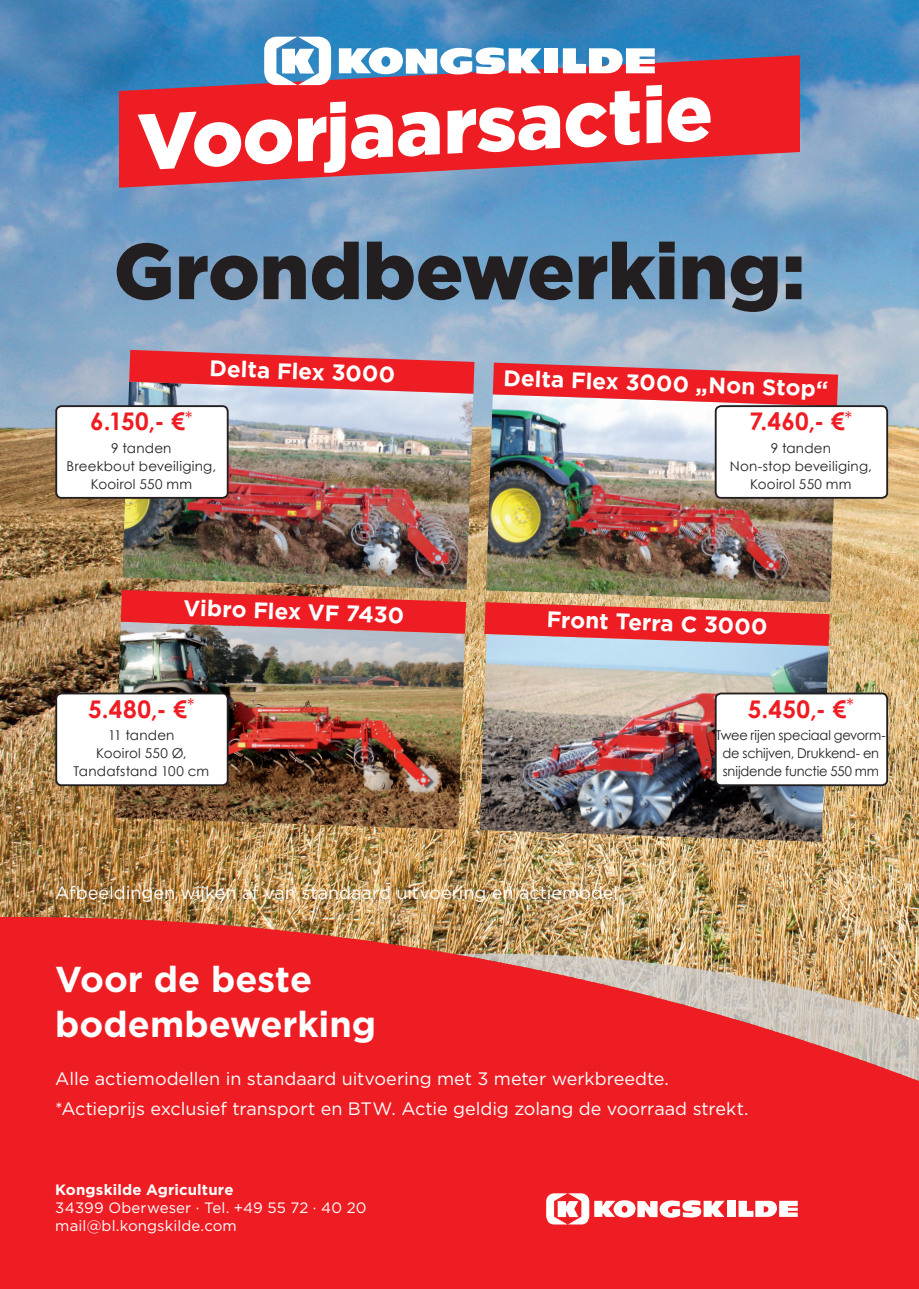
<style>
.page{position:relative;width:919px;height:1289px;background:#fff}
.page>*{position:absolute;margin:0;border:0;box-sizing:border-box;transform-origin:0 0}
.t1{font:900 78.75px "Gotham";letter-spacing:-.005em;color:#231f20}
.t2{font:900 78.75px "Gotham";color:#fff}
.t3{font:700 36px/45px "Gotham";color:#fff}
.t4{font:700 24.3px "Century Gothic";letter-spacing:.02em;color:#ee1d23}
.t5{font:700 22.5px "Gotham";color:#fff}
.t6{font:18px/29.5px "Gotham";letter-spacing:-.005em;color:#fff}
.t7{font:15px/18px "Gotham";letter-spacing:.005em;color:#fff}
.t8{font:700 15px "Gotham";letter-spacing:.01em;color:#fff}
.t9{font:13.5px/18px "Century Gothic";letter-spacing:.005em;color:#231f20;text-align:center}
.t10{font:13.5px/18px "Century Gothic";letter-spacing:-.015em;color:#231f20;text-align:center;scale:.96 1}
</style>
<div class="page">
<img style="left:0;top:0;width:918px;height:916px">
<svg style="left:0;top:916px;width:918px;height:372px;background:#e73131"></svg>
<img style="left:486px;top:394px;width:350px;height:208px">
<svg style="left:492px;top:362px;width:346px;height:44px;background:#e55158"></svg>
<img style="left:122px;top:381px;width:351px;height:208px">
<svg style="left:129px;top:350px;width:345px;height:43px;background:#dc4751"></svg>
<img style="left:480px;top:634px;width:348px;height:207px">
<svg style="left:484px;top:602px;width:345px;height:44px;background:#e34d4d"></svg>
<img style="left:114px;top:621px;width:351px;height:208px">
<svg style="left:121px;top:590px;width:345px;height:43px;background:#df403e"></svg>
<div style="left:726px;top:1200px;width:9px;height:16px;background:#fff"></div>
<svg style="left:738px;top:1200px;width:59px;height:16px"></svg>
<svg style="left:546px;top:1193px;width:178px;height:31px"></svg>
<svg style="left:119px;top:55px;width:681px;height:133px;background:#cc3746"></svg>
<svg style="left:264px;top:37px;width:67px;height:48px"></svg>
<div style="left:544px;top:48px;width:14px;height:25px;background:#fff"></div>
<svg style="left:563px;top:48px;width:91px;height:25px"></svg>
<svg style="left:339px;top:47px;width:202px;height:27px"></svg>
<div style="left:56px;top:693px;width:172px;height:92px;background:#fff;border-radius:5px"></div>
<div style="left:55px;top:692px;width:174px;height:94px;border:2px solid #231f20;border-radius:5px"></div>
<div style="left:56px;top:406px;width:172px;height:92px;background:#fff;border-radius:5px"></div>
<div style="left:55px;top:405px;width:174px;height:94px;border:2px solid #231f20;border-radius:5px"></div>
<div style="left:715px;top:693px;width:172px;height:92px;background:#fff;border-radius:5px"></div>
<div style="left:714px;top:692px;width:174px;height:94px;border:2px solid #231f20;border-radius:5px"></div>
<div style="left:715px;top:406px;width:172px;height:92px;background:#fff;border-radius:5px"></div>
<div style="left:714px;top:405px;width:174px;height:94px;border:2px solid #231f20;border-radius:5px"></div>
<h1 class="t2" style="left:133px;top:88px;width:578px;rotate:-3deg">Voorjaarsactie</h1>
<h1 class="t1" style="left:114px;top:217px;width:693px">Grondbewerking:</h1>
<p class="t5" style="left:210px;top:353px;width:187px;rotate:2deg">Delta Flex 3000</p>
<h3 class="t4" style="left:90px;top:406px;width:104px">6.150,- €<sup>*</sup></h3>
<p class="t9" style="left:67px;top:438px;width:151px">9 tanden<br>Breekbout beveiliging,<br>Kooirol 550 mm</p>
<p class="t5" style="left:184px;top:592px;width:222px;rotate:2deg">Vibro Flex VF 7430</p>
<h3 class="t4" style="left:88px;top:693px;width:108px">5.480,- €<sup>*</sup></h3>
<p class="t9" style="left:74px;top:726px;width:137px">11 tanden<br>Kooirol 550 Ø,<br>Tandafstand 100 cm</p>
<p class="t5" style="left:504px;top:363px;width:326px;rotate:2deg">Delta Flex 3000 „Non Stop“</p>
<h3 class="t4" style="left:749px;top:406px;width:104px">7.460,- €<sup>*</sup></h3>
<p class="t9" style="left:729px;top:438px;width:144px">9 tanden<br>Non-stop beveiliging,<br>Kooirol 550 mm</p>
<p class="t5" style="left:547px;top:604px;width:222px;rotate:2deg">Front Terra C 3000</p>
<h3 class="t4" style="left:747px;top:693px;width:108px">5.450,- €<sup>*</sup></h3>
<p class="t10" style="left:715px;top:726px;width:178px">Twee rijen speciaal gevorm&shy;de schijven, Drukkend- en snijdende functie 550 mm</p>
<p class="t6" style="left:55px;top:877px;width:564px">Afbeeldingen wijken af van standaard uitvoering en actiemodel</p>
<h2 class="t3" style="left:55px;top:956px;width:322px">Voor de beste bodembewerking</h2>
<p class="t6" style="left:55px;top:1063px;width:694px">Alle actiemodellen in standaard uitvoering met 3 meter werkbreedte. *Actieprijs exclusief transport en BTW. Actie geldig zolang de voorraad strekt.</p>
<p class="t8" style="left:55px;top:1179px;width:180px">Kongskilde Agriculture</p>
<p class="t7" style="left:55px;top:1197px;width:312px">34399 Oberweser · Tel. +49 55 72 · 40 20 mail@bl.kongskilde.com</p>
</div>
